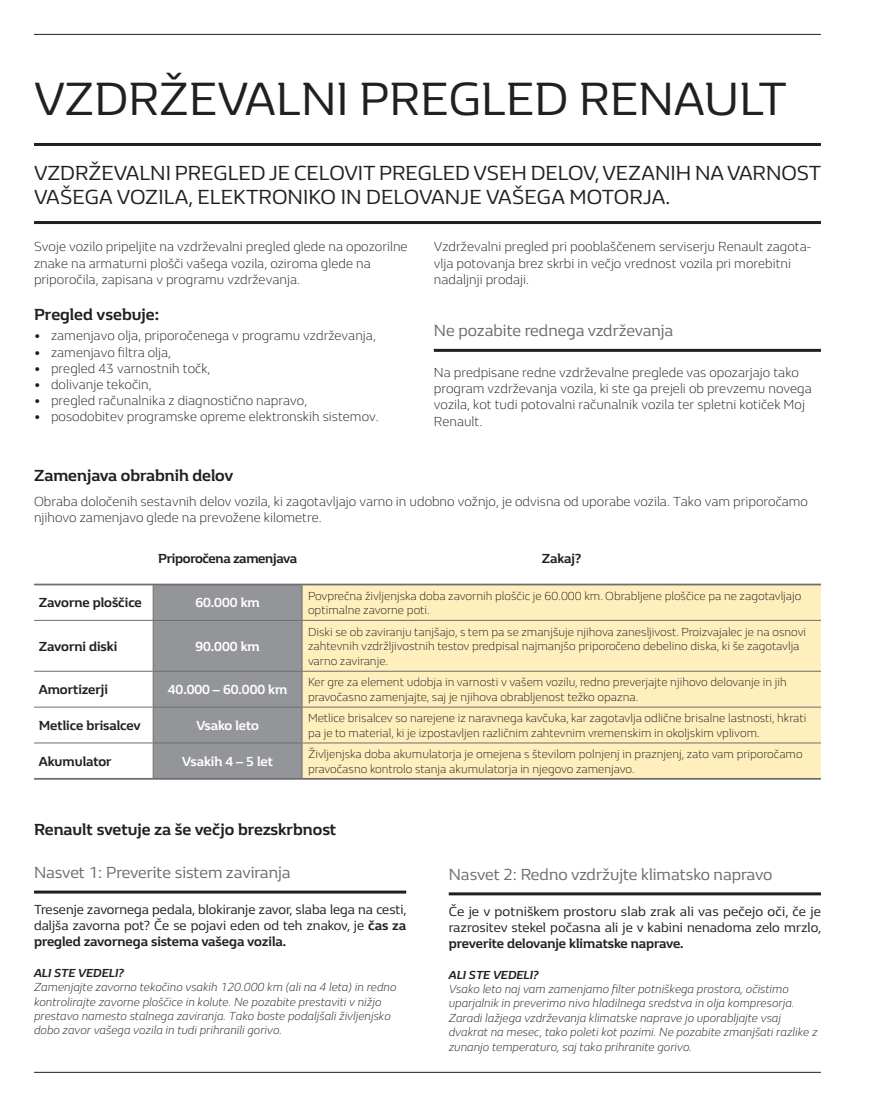
<style>
.page{position:relative;width:872px;height:1106px;background:#fff}
.page>*{position:absolute;margin:0;border:0;box-sizing:border-box;transform-origin:0 0}
.t1{font:48px "Renault Life";color:#231f20}
.t2{font:21px/24px "Renault Life";color:#231f20}
.t3{font:16.5px "Renault Life";color:#6d6e70}
.t4{font:700 16.5px "Renault Life";color:#231f20}
.t5{font:300 13.5px/16.2px "Renault Life";color:#231f20}
.t6{font:13.5px/16.2px "Renault Life";color:#231f20;text-align:justify}
.t7{font:700 13.5px "Renault Life";color:#231f20}
.t8{font:700 13.5px "Renault Life";color:#fff}
.t9{font:700 13.5px "Renault Life";letter-spacing:-.02em;color:#231f20}
.t10{font:300 12px/14.4px "Renault Life";color:#231f20}
.t11{font:italic 300 12px/14.4px "Renault Life";color:#231f20}
.t12{font:italic 700 12px "Renault Life";color:#231f20}
.s1{font-weight:700}
</style>
<div class="page">
<hr style="left:34px;top:1071px;width:787px;height:1px;background:#231f20">
<hr style="left:34px;top:34px;width:787px;height:1px;background:#231f20">
<div style="left:154px;top:585px;width:147px;height:193px;background:#939598"></div>
<div style="left:302px;top:585px;width:519px;height:193px;background:#ffefbd"></div>
<hr style="left:34px;top:583px;width:787px;height:2px;background:#6d6e70">
<hr style="left:153px;top:585px;width:1px;height:35px;background:#6d6e70">
<hr style="left:301px;top:585px;width:1px;height:35px;background:#6d6e70">
<hr style="left:34px;top:620px;width:268px;height:1px;background:#6d6e70">
<hr style="left:153px;top:621px;width:1px;height:50px;background:#6d6e70">
<hr style="left:302px;top:620px;width:519px;height:1px;background:#6d6e70">
<hr style="left:301px;top:621px;width:1px;height:50px;background:#6d6e70">
<hr style="left:34px;top:671px;width:268px;height:1px;background:#6d6e70">
<hr style="left:153px;top:671px;width:1px;height:35px;background:#6d6e70">
<hr style="left:302px;top:671px;width:519px;height:1px;background:#6d6e70">
<hr style="left:301px;top:671px;width:1px;height:35px;background:#6d6e70">
<hr style="left:34px;top:706px;width:268px;height:1px;background:#6d6e70">
<hr style="left:153px;top:707px;width:1px;height:35px;background:#6d6e70">
<hr style="left:302px;top:706px;width:519px;height:1px;background:#6d6e70">
<hr style="left:301px;top:707px;width:1px;height:35px;background:#6d6e70">
<hr style="left:34px;top:742px;width:268px;height:1px;background:#6d6e70">
<hr style="left:153px;top:743px;width:1px;height:35px;background:#6d6e70">
<hr style="left:302px;top:742px;width:519px;height:1px;background:#6d6e70">
<hr style="left:301px;top:743px;width:1px;height:35px;background:#6d6e70">
<hr style="left:34px;top:778px;width:787px;height:1px;background:#6d6e70">
<hr style="left:34px;top:143px;width:787px;height:3px;background:#231f20">
<hr style="left:34px;top:221px;width:787px;height:3px;background:#231f20">
<hr style="left:434px;top:349px;width:387px;height:3px;background:#231f20">
<hr style="left:34px;top:890px;width:372px;height:3px;background:#231f20">
<hr style="left:449px;top:892px;width:372px;height:3px;background:#231f20">
<h1 class="t1" style="left:34px;top:81px;width:754px">VZDRŽEVALNI PREGLED RENAULT</h1>
<h2 class="t2" style="left:34px;top:163px;width:788px">VZDRŽEVALNI PREGLED JE CELOVIT PREGLED VSEH DELOV, VEZANIH NA VARNOST<br>VAŠEGA VOZILA, ELEKTRONIKO IN DELOVANJE VAŠEGA MOTORJA.</h2>
<p class="t5" style="left:34px;top:240px;width:375px">Svoje vozilo pripeljite na vzdrževalni pregled glede na opozorilne znake na armaturni plošči vašega vozila, oziroma glede na priporočila, zapisana v programu vzdrževanja.</p>
<p class="t4" style="left:34px;top:308px;width:127px">Pregled vsebuje:</p>
<p class="t5" style="left:34px;top:329px;width:343px">• zamenjavo olja, priporočenega v programu vzdrževanja,</p>
<p class="t5" style="left:34px;top:345px;width:139px">• zamenjavo filtra olja,</p>
<p class="t5" style="left:34px;top:361px;width:178px">• pregled 43 varnostnih točk,</p>
<p class="t5" style="left:34px;top:378px;width:119px">• dolivanje tekočin,</p>
<p class="t5" style="left:34px;top:394px;width:275px">• pregled računalnika z diagnostično napravo,</p>
<p class="t5" style="left:34px;top:410px;width:346px">• posodobitev programske opreme elektronskih sistemov.</p>
<p class="t5" style="left:434px;top:240px;width:379px">Vzdrževalni pregled pri pooblaščenem serviserju Renault zagota&shy;vlja potovanja brez skrbi in večjo vrednost vozila pri morebitni nadaljnji prodaji.</p>
<p class="t3" style="left:434px;top:324px;width:241px">Ne pozabite rednega vzdrževanja</p>
<p class="t5" style="left:434px;top:366px;width:379px">Na predpisane redne vzdrževalne preglede vas opozarjajo tako program vzdrževanja vozila, ki ste ga prejeli ob prevzemu novega vozila, kot tudi potovalni računalnik vozila ter spletni kotiček Moj Renault.</p>
<p class="t4" style="left:34px;top:469px;width:201px">Zamenjava obrabnih delov</p>
<p class="t5" style="left:34px;top:494px;width:775px">Obraba določenih sestavnih delov vozila, ki zagotavljajo varno in udobno vožnjo, je odvisna od uporabe vozila. Tako vam priporočamo njihovo zamenjavo glede na prevožene kilometre.</p>
<p class="t9" style="left:158px;top:553px;width:140px">Priporočena zamenjava</p>
<p class="t7" style="left:542px;top:553px;width:41px">Zakaj?</p>
<p class="t7" style="left:39px;top:598px;width:105px">Zavorne ploščice</p>
<p class="t8" style="left:195px;top:598px;width:66px">60.000 km</p>
<p class="t10" style="left:308px;top:589px;width:495px">Povprečna življenjska doba zavornih ploščic je 60.000 km. Obrabljene ploščice pa ne zagotavljajo optimalne zavorne poti.</p>
<p class="t7" style="left:39px;top:641px;width:80px">Zavorni diski</p>
<p class="t8" style="left:195px;top:641px;width:66px">90.000 km</p>
<p class="t10" style="left:308px;top:626px;width:500px">Diski se ob zaviranju tanjšajo, s tem pa se zmanjšuje njihova zanesljivost. Proizvajalec je na osnovi zahtevnih vzdržljivostnih testov predpisal najmanjšo priporočeno debelino diska, ki še zagotavlja varno zaviranje.</p>
<p class="t7" style="left:39px;top:684px;width:71px">Amortizerji</p>
<p class="t8" style="left:168px;top:684px;width:121px">40.000 – 60.000 km</p>
<p class="t10" style="left:308px;top:676px;width:480px">Ker gre za element udobja in varnosti v vašem vozilu, redno preverjajte njihovo delovanje in jih pravočasno zamenjajte, saj je njihova obrabljenost težko opazna.</p>
<p class="t7" style="left:39px;top:720px;width:104px">Metlice brisalcev</p>
<p class="t8" style="left:196px;top:720px;width:64px">Vsako leto</p>
<p class="t10" style="left:308px;top:712px;width:500px">Metlice brisalcev so narejene iz naravnega kavčuka, kar zagotavlja odlične brisalne lastnosti, hkrati pa je to material, ki je izpostavljen različnim zahtevnim vremenskim in okoljskim vplivom.</p>
<p class="t7" style="left:39px;top:756px;width:74px">Akumulator</p>
<p class="t8" style="left:182px;top:756px;width:92px">Vsakih 4 – 5 let</p>
<p class="t10" style="left:308px;top:748px;width:496px">Življenjska doba akumulatorja je omejena s številom polnjenj in praznjenj, zato vam priporočamo pravočasno kontrolo stanja akumulatorja in njegovo zamenjavo.</p>
<p class="t4" style="left:34px;top:823px;width:303px">Renault svetuje za še večjo brezskrbnost</p>
<p class="t3" style="left:34px;top:866px;width:258px">Nasvet 1: Preverite sistem zaviranja</p>
<p class="t6" style="left:34px;top:902px;width:374px">Tresenje zavornega pedala, blokiranje zavor, slaba lega na cesti, daljša zavorna pot? Če se pojavi eden od teh znakov, je <span class="s1">čas za pregled zavornega sistema vašega vozila.</span></p>
<p class="t12" style="left:34px;top:968px;width:91px">ALI STE VEDELI?</p>
<p class="t11" style="left:34px;top:981px;width:364px">Zamenjajte zavorno tekočino vsakih 120.000 km (ali na 4 leta) in redno kontrolirajte zavorne ploščice in kolute. Ne pozabite prestaviti v nižjo prestavo namesto stalnega zaviranja. Tako boste podaljšali življenjsko dobo zavor vašega vozila in tudi prihranili gorivo.</p>
<p class="t3" style="left:449px;top:867px;width:325px">Nasvet 2: Redno vzdržujte klimatsko napravo</p>
<p class="t6" style="left:449px;top:904px;width:374px">Če je v potniškem prostoru slab zrak ali vas pečejo oči, če je razrositev stekel počasna ali je v kabini nenadoma zelo mrzlo,</p>
<p class="t7" style="left:449px;top:938px;width:236px">preverite delovanje klimatske naprave.</p>
<p class="t12" style="left:449px;top:970px;width:91px">ALI STE VEDELI?</p>
<p class="t11" style="left:449px;top:983px;width:370px">Vsako leto naj vam zamenjamo filter potniškega prostora, očistimo uparjalnik in preverimo nivo hladilnega sredstva in olja kompresorja.<br>Zaradi lažjega vzdrževanja klimatske naprave jo uporabljajte vsaj dvakrat na mesec, tako poleti kot pozimi. Ne pozabite zmanjšati razlike z zunanjo temperaturo, saj tako prihranite gorivo.</p>
</div>
